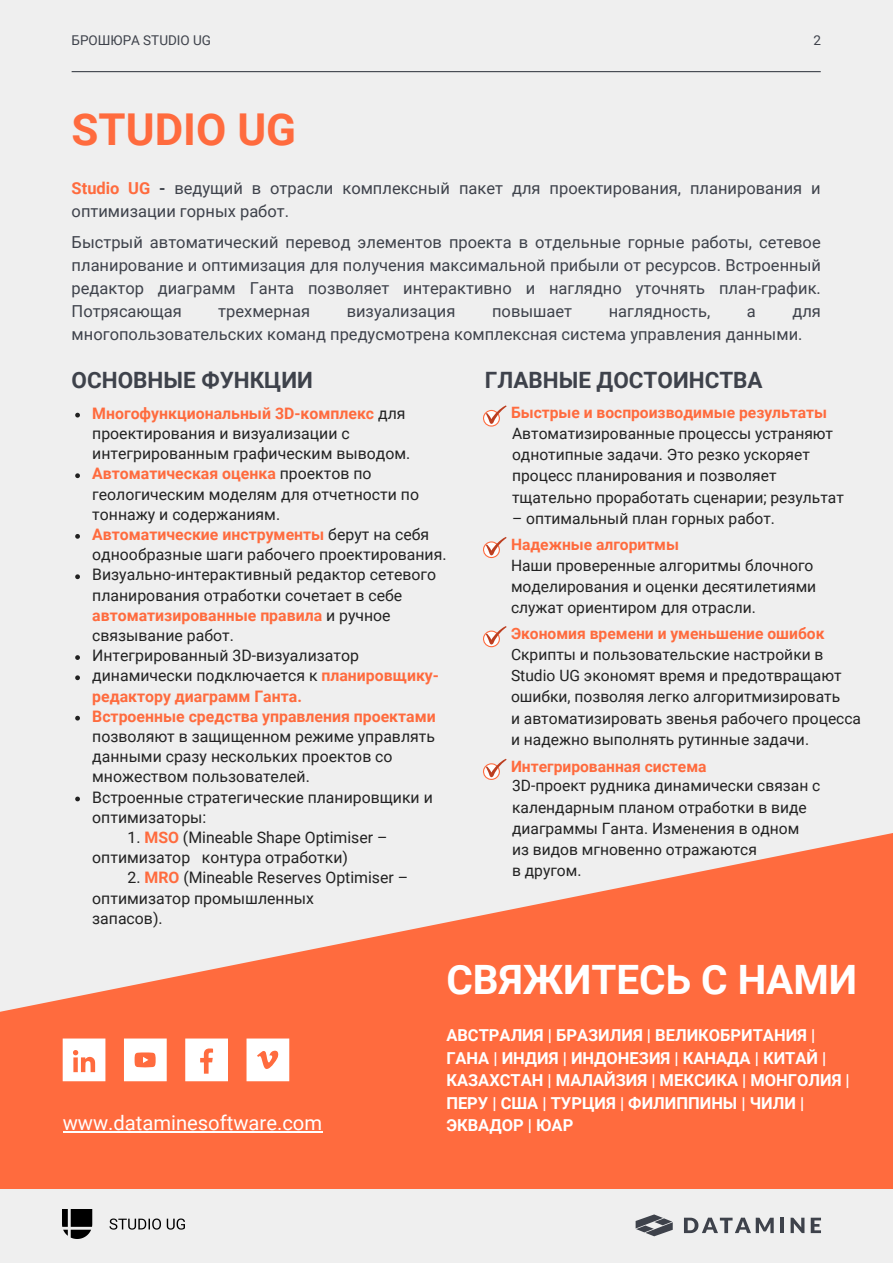
<style>
.page{position:relative;width:893px;height:1264px;background:#fff}
.page>*{position:absolute;margin:0;border:0;box-sizing:border-box;transform-origin:0 0}
.t1{font:700 43.95px "Roboto";color:#ff6b3e}
.t2{font:700 40.5px "Roboto";color:#fff}
.t3{font:700 22.5px "Roboto";color:#3e424b}
.t4{font:20.25px "Roboto";color:#fff}
.t5{font:16.5px/23px "Roboto";color:#3e424b}
.t6{font:700 16.5px/22.5px "Roboto";color:#fff}
.t7{font:15.9px/20.2px "Roboto";color:#222}
.t8{font:15.6px/21.3px "Roboto";color:#222}
.t9{font:700 15.6px "Roboto";color:#ff6b3e}
.t10{font:13.5px "Roboto";color:#3e424b}
.s1{font-weight:700;color:#ff6b3e}
.s2{font-weight:700}
</style>
<div class="page">
<div style="left:0;top:0;width:892px;height:1262px;background:#efefef"></div>
<svg style="left:0;top:833px;width:892px;height:356px;fill:#ff6b3e"></svg>
<hr style="left:72px;top:71px;width:748px;height:1px;background:#3e424b">
<svg style="left:684px;top:1217px;width:89px;height:16px"></svg>
<hr style="left:780px;top:1217px;width:4px;height:15px;background:#3e424b">
<svg style="left:790px;top:1217px;width:14px;height:15px"></svg>
<svg style="left:810px;top:1217px;width:11px;height:15px"></svg>
<svg style="left:635px;top:1214px;width:37px;height:22px"></svg>
<svg style="left:185px;top:1038px;width:43px;height:43px"></svg>
<svg style="left:246px;top:1038px;width:43px;height:43px"></svg>
<svg style="left:63px;top:1038px;width:42px;height:43px"></svg>
<svg style="left:124px;top:1038px;width:43px;height:43px"></svg>
<img style="left:63px;top:1209px;width:121px;height:29px">
<svg style="left:483px;top:405px;width:23px;height:21px"></svg>
<svg style="left:483px;top:537px;width:23px;height:21px"></svg>
<svg style="left:483px;top:626px;width:23px;height:21px"></svg>
<svg style="left:483px;top:758px;width:23px;height:22px"></svg>
<hr style="left:63px;top:1131px;width:259px;height:1px;background:#fff">
<svg style="left:75px;top:413px;width:5px;height:4px"></svg>
<svg style="left:75px;top:473px;width:5px;height:5px"></svg>
<svg style="left:75px;top:534px;width:5px;height:4px"></svg>
<svg style="left:75px;top:574px;width:5px;height:5px"></svg>
<svg style="left:75px;top:655px;width:5px;height:5px"></svg>
<svg style="left:75px;top:675px;width:5px;height:5px"></svg>
<svg style="left:75px;top:715px;width:5px;height:5px"></svg>
<svg style="left:75px;top:796px;width:5px;height:5px"></svg>
<p class="t10" style="left:72px;top:33px;width:141px">БРОШЮРА STUDIO UG</p>
<p class="t10" style="left:813px;top:33px;width:9px">2</p>
<h1 class="t1" style="left:72px;top:104px;width:226px">STUDIO UG</h1>
<p class="t5" style="left:72px;top:176px;width:750px"><span class="s1">Studio UG</span> <span class="s2">-</span> ведущий в отрасли комплексный пакет для проектирования, планирования и оптимизации горных работ.</p>
<p class="t5" style="left:72px;top:230px;width:750px;text-align:justify">Быстрый автоматический перевод элементов проекта в отдельные горные работы, сетевое планирование и оптимизация для получения максимальной прибыли от ресурсов. Встроенный редактор диаграмм Ганта позволяет интерактивно и наглядно уточнять план-график.<br>Потрясающая</p>
<p class="t5" style="left:218px;top:299px;width:93px">трехмерная</p>
<p class="t5" style="left:346px;top:299px;width:110px">визуализация</p>
<p class="t5" style="left:492px;top:299px;width:82px">повышает</p>
<p class="t5" style="left:608px;top:299px;width:103px">наглядность,</p>
<p class="t5" style="left:746px;top:299px;width:10px">а</p>
<p class="t5" style="left:72px;top:299px;width:750px;text-indent:720px">для многопользовательских команд предусмотрена комплексная система управления данными.</p>
<h3 class="t3" style="left:72px;top:367px;width:243px">ОСНОВНЫЕ ФУНКЦИИ</h3>
<h3 class="t3" style="left:485px;top:367px;width:279px">ГЛАВНЫЕ ДОСТОИНСТВА</h3>
<p class="t7" style="left:92px;top:403px;width:356px"><span class="s1">Многофункциональный 3D-комплекс</span> для проектирования и визуализации с интегрированным графическим выводом.<br><span class="s1">Автоматическая оценка</span> проектов по геологическим моделям для отчетности по тоннажу и содержаниям.<br><span class="s1">Автоматические инструменты</span> берут на себя однообразные шаги рабочего проектирования.<br>Визуально-интерактивный редактор сетевого планирования отработки сочетает в себе <span class="s1">автоматизированные правила</span> и ручное связывание работ.<br>Интегрированный 3D-визуализатор динамически подключается к <span class="s1">планировщику&shy;редактору диаграмм Ганта.<br>Встроенные средства управления проектами</span></p>
<p class="t7" style="left:92px;top:726px;width:344px">позволяют в защищенном режиме управлять данными сразу нескольких проектов со множеством пользователей.<br>Встроенные стратегические планировщики и оптимизаторы:</p>
<p class="t7" style="left:92px;top:827px;width:297px;text-indent:35px">1. <span class="s1">MSO</span> (Mineable Shape Optimiser – оптимизатор контура отработки)</p>
<p class="t7" style="left:92px;top:867px;width:317px;text-indent:35px">2. <span class="s1">MRO</span> (Mineable Reserves Optimiser – оптимизатор промышленных<br>запасов).</p>
<p class="t9" style="left:511px;top:404px;width:317px">Быстрые и воспроизводимые результаты</p>
<p class="t8" style="left:512px;top:422px;width:333px">Автоматизированные процессы устраняют однотипные задачи. Это резко ускоряет процесс планирования и позволяет тщательно проработать сценарии; результат</p>
<p class="t8" style="left:512px;top:508px;width:264px">– оптимальный план горных работ.</p>
<p class="t8" style="left:511px;top:554px;width:307px">Наши проверенные алгоритмы блочного моделирования и оценки десятилетиями служат ориентиром для отрасли.</p>
<p class="t8" style="left:511px;top:643px;width:351px">Скрипты и пользовательские настройки в Studio UG экономят время и предотвращают ошибки, позволяя легко алгоритмизировать<br>и автоматизировать звенья рабочего процесса и надежно выполнять рутинные задачи.</p>
<p class="t8" style="left:512px;top:775px;width:310px">3D-проект рудника динамически связан с календарным планом отработки в виде диаграммы Ганта. Изменения в одном<br>из видов мгновенно отражаются<br>в другом.</p>
<p class="t9" style="left:511px;top:535px;width:169px">Надежные алгоритмы</p>
<p class="t9" style="left:511px;top:624px;width:315px">Экономия времени и уменьшение ошибок</p>
<p class="t9" style="left:511px;top:757px;width:197px">Интегрированная система</p>
<p class="t4" style="left:63px;top:1111px;width:261px">www.dataminesoftware.com</p>
<h2 class="t2" style="left:446px;top:956px;width:412px">СВЯЖИТЕСЬ С НАМИ</h2>
<p class="t6" style="left:446px;top:1024px;width:405px">АВСТРАЛИЯ | БРАЗИЛИЯ | ВЕЛИКОБРИТАНИЯ | ГАНА | ИНДИЯ | ИНДОНЕЗИЯ | КАНАДА | КИТАЙ | КАЗАХСТАН | МАЛАЙЗИЯ | МЕКСИКА | МОНГОЛИЯ | ПЕРУ | США | ТУРЦИЯ | ФИЛИППИНЫ | ЧИЛИ | ЭКВАДОР | ЮАР</p>
</div>
